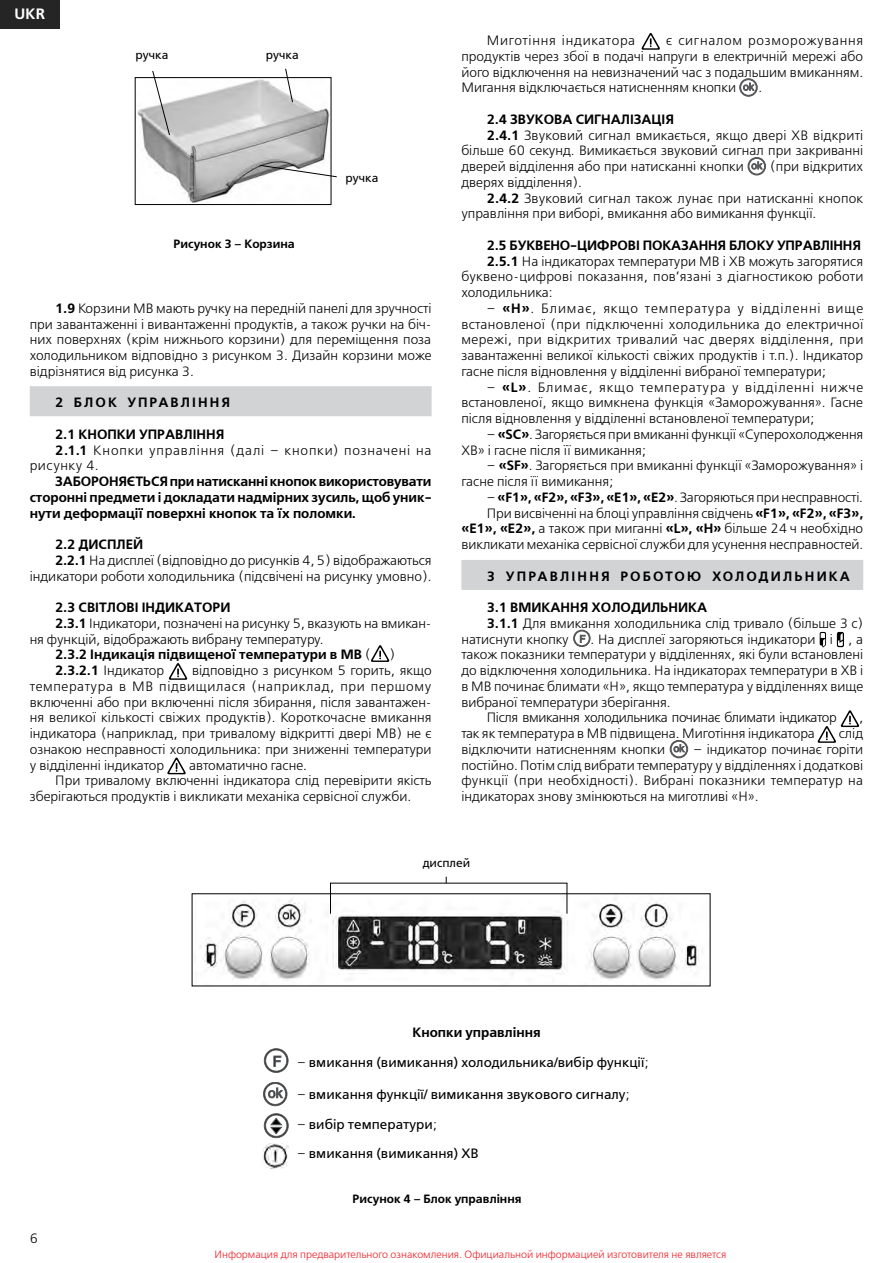
<style>
.page{position:relative;width:893px;height:1263px;background:#fff}
.page>*{position:absolute;margin:0;border:0;box-sizing:border-box;transform-origin:0 0}
.t1{font:15px "Free Set Demi Bold C";color:#fff}
.t2{font:13.5px/15.8px "Free Set Light C";color:#000;text-align:justify}
.t3{font:13.5px/15.8px "Free Set Demi Bold C";color:#000;text-align:justify}
.t4{font:13.5px "Free Set C";color:#000}
.t5{font:13.5px/15.8px "Free Set Light C";letter-spacing:.055em;color:#000}
.t6{font:13.5px "Free Set Light C";letter-spacing:-.025em;color:#000}
.t7{font:13.5px "Free Set Demi Bold C";letter-spacing:.165em;color:#000}
.t8{font:13.5px "Free Set Demi Bold C";letter-spacing:.155em;color:#000}
.t9{font:12px "Free Set Demi Bold C";color:#000}
.t10{font:12px "Free Set C";color:#000}
.t11{font:10.5px "Free Set Light C";color:#ed1d24}
.s1{font-family:"Free Set Demi Bold C"}
.s2{font-family:"Free Set Light C"}
</style>
<div class="page">
<div style="left:0;top:0;width:60px;height:29px;background:#252525"></div>
<div style="left:30px;top:386px;width:402px;height:30px;background:#d1d3d4"></div>
<svg style="left:371px;top:645px;width:18px;height:17px"></svg>
<svg style="left:169px;top:663px;width:18px;height:17px"></svg>
<svg style="left:167px;top:757px;width:19px;height:17px"></svg>
<div style="left:461px;top:560px;width:402px;height:30px;background:#d1d3d4"></div>
<svg style="left:641px;top:33px;width:19px;height:17px"></svg>
<svg style="left:739px;top:79px;width:18px;height:17px"></svg>
<svg style="left:748px;top:157px;width:18px;height:18px"></svg>
<svg style="left:573px;top:630px;width:17px;height:17px"></svg>
<svg style="left:820px;top:632px;width:6px;height:16px"></svg>
<svg style="left:837px;top:632px;width:7px;height:15px"></svg>
<svg style="left:817px;top:710px;width:42px;height:33px"></svg>
<svg style="left:670px;top:740px;width:18px;height:18px"></svg>
<img style="left:200px;top:895px;width:503px;height:85px">
<hr style="left:330px;top:883px;width:237px;height:1px;background:#000">
<hr style="left:330px;top:883px;width:1px;height:31px;background:#000">
<hr style="left:567px;top:883px;width:1px;height:31px;background:#000">
<svg style="left:264px;top:1048px;width:24px;height:25px"></svg>
<svg style="left:263px;top:1082px;width:24px;height:24px"></svg>
<svg style="left:264px;top:1113px;width:24px;height:25px"></svg>
<img style="left:263px;top:1143px;width:25px;height:26px">
<img style="left:137px;top:79px;width:192px;height:124px">
<div style="left:135px;top:77px;width:196px;height:128px;border:1px solid #000"></div>
<svg style="left:285px;top:68px;width:8px;height:35px"></svg>
<svg style="left:259px;top:164px;width:78px;height:14px"></svg>
<svg style="left:152px;top:71px;width:18px;height:65px"></svg>
<p class="t1" style="left:14px;top:6px;width:32px">UKR</p>
<p class="t10" style="left:136px;top:49px;width:34px">ручка</p>
<p class="t10" style="left:266px;top:49px;width:34px">ручка</p>
<p class="t9" style="left:173px;top:237px;width:123px">Рисунок 3 – корзина</p>
<p class="t10" style="left:346px;top:171px;width:34px">ручка</p>
<p class="t2" style="left:30px;top:301px;width:403px;text-indent:26px"><span class="s1">1.9</span> Корзини МВ мають ручку на передній панелі для зручності при завантаженні і вивантаженні продуктів, а також ручки на біч&shy;них поверхнях (крім нижнього корзини) для переміщення поза холодильником відповідно з рисунком 3. Дизайн корзини може відрізнятися від рисунка 3.</p>
<p class="t8" style="left:55px;top:395px;width:176px">2 БЛОК УПРАВЛІННЯ</p>
<p class="t3" style="left:55px;top:427px;width:170px">2.1 КНОПКИ УПРАВЛІННЯ</p>
<p class="t5" style="left:30px;top:443px;width:403px;text-indent:26px"><span class="s1">2.1.1</span> Кнопки управління (далі – кнопки) позначені на рисунку 4.</p>
<p class="t3" style="left:30px;top:474px;width:403px;text-indent:26px">ЗАБОРОНЯЄТЬСЯ при натисканні кнопок використовувати сторонні предмети і докладати надмірних зусиль, щоб уник&shy;нути деформації поверхні кнопок та їх поломки.</p>
<p class="t3" style="left:55px;top:537px;width:89px">2.2 ДИСПЛЕЙ</p>
<p class="t2" style="left:30px;top:553px;width:403px;text-align:right"><span class="s1">2.2.1</span> На дисплеї (відповідно до рисунків 4, 5) відображаються індикатори роботи холодильника (підсвічені на рисунку умовно).</p>
<p class="t3" style="left:55px;top:600px;width:177px">2.3 СВІТЛОВІ ІНДИКАТОРИ</p>
<p class="t2" style="left:30px;top:616px;width:403px;text-indent:26px"><span class="s1">2.3.1</span> Індикатори, позначені на рисунку 5, вказують на вмикан&shy;ня функцій, відображають вибрану температуру.</p>
<p class="t3" style="left:55px;top:647px;width:317px">2.3.2 Індикація підвищеної температури в МВ <span class="s2">(</span></p>
<p class="t2" style="left:389px;top:647px;width:7px">)</p>
<p class="t2" style="left:55px;top:663px;width:110px"><span class="s1">2.3.2.1</span> Індикатор</p>
<p class="t2" style="left:30px;top:663px;width:403px;text-indent:162px">відповідно з рисунком 5 горить, якщо температура в МВ підвищилася (наприклад, при першому включенні або при включенні після збирання, після завантажен&shy;ня великої кількості свіжих продуктів). Короткочасне вмикання індикатора (наприклад, при тривалому відкритті двері МВ) не є ознакою несправності холодильника: при зниженні температури у відділенні індикатор</p>
<p class="t2" style="left:189px;top:758px;width:120px">автоматично гасне.</p>
<p class="t2" style="left:55px;top:773px;width:378px">При тривалому включенні індикатора слід перевірити якість</p>
<p class="t2" style="left:30px;top:789px;width:383px">зберігаються продуктів і викликати механіка сервісної служби.</p>
<p class="t5" style="left:487px;top:33px;width:150px">Миготіння індикатора</p>
<p class="t2" style="left:461px;top:33px;width:403px;text-indent:205px">є сигналом розморожування продуктів через збої в подачі напруги в електричній мережі або його відключення на невизначений час з подальшим вмиканням.<br>Мигання відключається натисненням кнопки</p>
<p class="t2" style="left:758px;top:80px;width:5px">.</p>
<p class="t3" style="left:487px;top:112px;width:189px">2.4 ЗВУКОВА СИГНАЛІЗАЦІЯ</p>
<p class="t2" style="left:461px;top:128px;width:403px;text-indent:26px"><span class="s1">2.4.1</span> Звуковий сигнал вмикається, якщо двері ХВ відкриті більше 60 секунд. Вимикається звуковий сигнал при закриванні дверей відділення або при натисканні кнопки</p>
<p class="t2" style="left:770px;top:159px;width:94px">(при відкритих</p>
<p class="t2" style="left:461px;top:175px;width:122px">дверях відділення).</p>
<p class="t2" style="left:487px;top:191px;width:378px"><span class="s1">2.4.2</span> Звуковий сигнал також лунає при натисканні кнопок</p>
<p class="t2" style="left:461px;top:206px;width:357px">управління при виборі, вмикання або вимикання функції.</p>
<p class="t3" style="left:487px;top:238px;width:376px">2.5 БУКВЕНО-ЦИФРОВІ ПОКАЗАННЯ БЛОКУ УПРАВЛІННЯ</p>
<p class="t2" style="left:461px;top:254px;width:404px;text-indent:26px"><span class="s1">2.5.1</span> На індикаторах температури МВ і ХВ можуть загорятися буквено-цифрові показання, пов’язані з діагностикою роботи холодильника:</p>
<p class="t2" style="left:461px;top:301px;width:404px;text-indent:26px">– <span class="s1">«H»</span>. Блимає, якщо температура у відділенні вище встановленої (при підключенні холодильника до електричної мережі, при відкритих тривалий час дверях відділення, при завантаженні великої кількості свіжих продуктів і т.п.). Індикатор гасне після відновлення у відділенні вибраної температури;</p>
<p class="t2" style="left:461px;top:380px;width:403px;text-indent:26px">– <span class="s1">«L»</span>. Блимає, якщо температура у відділенні нижче встановленої, якщо вимкнена функція «Заморожування». Гасне після відновлення у відділенні встановленої температури;</p>
<p class="t2" style="left:461px;top:427px;width:403px;text-indent:26px">– <span class="s1">«SC»</span>. Загоряється при вмиканні функції «Суперохолодження<br>ХВ» і гасне після її вимикання;</p>
<p class="t2" style="left:461px;top:458px;width:403px;text-indent:26px">– <span class="s1">«SF»</span>. Загоряється при вмиканні функції «Заморожування» і гасне після її вимикання;</p>
<p class="t2" style="left:461px;top:490px;width:403px;text-align:right">– <span class="s1">«F1», «F2», «F3», «Е1», «Е2»</span>. Загоряються при несправності.<br>При висвіченні на блоці управління свідчень <span class="s1">«F1», «F2», «F3», «Е1», «Е2»,</span> а також при миганні <span class="s1">«L», «H»</span> більше 24 ч необхідно викликати механіка сервісної служби для усунення несправностей.</p>
<p class="t7" style="left:487px;top:568px;width:364px">3 УПРАВЛІННЯ РОБОТОЮ ХОЛОДИЛЬНИКА</p>
<p class="t3" style="left:487px;top:600px;width:222px">3.1 ВМИКАННЯ ХОЛОДИЛЬНИКА</p>
<p class="t2" style="left:461px;top:616px;width:403px;text-indent:26px"><span class="s1">3.1.1</span> Для вмикання холодильника слід тривало (більше 3 с) натиснути кнопку</p>
<p class="t2" style="left:590px;top:632px;width:274px">. На дисплеї загоряються індикатори і , а</p>
<p class="t2" style="left:461px;top:647px;width:403px">також показники температури у відділеннях, які були встановлені</p>
<p class="t2" style="left:461px;top:663px;width:403px">до відключення холодильника. На індикаторах температури в ХВ і</p>
<p class="t2" style="left:461px;top:679px;width:403px">в МВ починає блимати «H», якщо температура у відділеннях вище</p>
<p class="t2" style="left:461px;top:695px;width:211px">вибраної температури зберігання.</p>
<p class="t6" style="left:487px;top:710px;width:351px">Після вмикання холодильника починає блимати індикатор</p>
<p class="t2" style="left:859px;top:710px;width:6px">,</p>
<p class="t2" style="left:461px;top:726px;width:355px">так як температура в МВ підвищена. Миготіння індикатора</p>
<p class="t2" style="left:839px;top:726px;width:26px">слід</p>
<p class="t2" style="left:461px;top:742px;width:205px">відключити натисненням кнопки</p>
<p class="t2" style="left:461px;top:742px;width:403px;text-indent:232px">– індикатор починає горіти постійно. Потім слід вибрати температуру у відділеннях і додаткові функції (при необхідності). Вибрані показники температур на індикаторах знову змінюються на миготливі «Н».</p>
<p class="t10" style="left:423px;top:856px;width:49px">дисплей</p>
<p class="t3" style="left:412px;top:1025px;width:130px">Кнопки управління</p>
<p class="t4" style="left:297px;top:1055px;width:353px"><span class="s2">–</span> вмикання (вимикання) холодильника/вибір функції<span class="s2">;</span></p>
<p class="t4" style="left:297px;top:1087px;width:334px"><span class="s2">–</span> вмикання функції/ вимикання звукового сигналу<span class="s2">;</span></p>
<p class="t4" style="left:297px;top:1117px;width:141px"><span class="s2">–</span> вибір температури<span class="s2">;</span></p>
<p class="t4" style="left:297px;top:1146px;width:183px"><span class="s2">–</span> вмикання (вимикання) ХВ</p>
<p class="t2" style="left:30px;top:1231px;width:10px">6</p>
<p class="t9" style="left:353px;top:1192px;width:171px">Рисунок 4 – Блок управління</p>
<p class="t11" style="left:215px;top:1249px;width:513px">Информация для предварительного ознакомления. Официальной информацией изготовителя не является</p>
</div>
